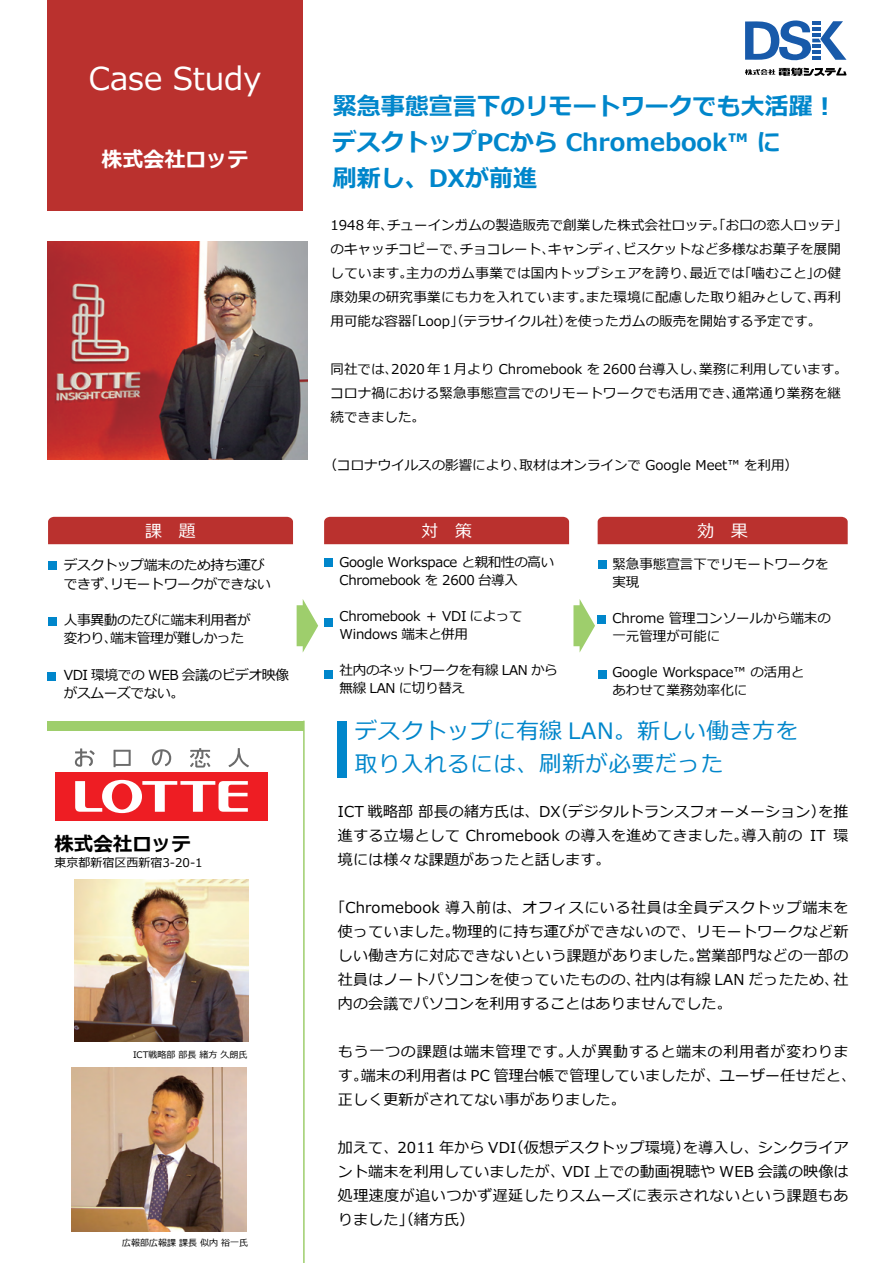
<style>
.page{position:relative;width:893px;height:1263px;background:#fff}
.page>*{position:absolute;margin:0;border:0;box-sizing:border-box;transform-origin:0 0}
.t1{font:31.5px "Meiryo";color:#fff}
.t2{font:700 24px/36px "Meiryo";color:#0086cb}
.t3{font:22.5px/33px "Meiryo";letter-spacing:.025em;color:#0086cb}
.t4{font:700 21px "Meiryo";color:#fff}
.t5{font:700 19.5px "Meiryo";color:#000}
.t6{font:16.8px "Meiryo";color:#fff}
.t7{font:15px/24px "Meiryo";letter-spacing:.01em;color:#000;text-align:justify}
.t8{font:13.8px/18.3px "Meiryo";letter-spacing:-.03em;color:#000}
.t9{font:13.5px/24px "Meiryo";color:#000}
.t10{font:13.5px/18px "Meiryo";letter-spacing:-.02em;color:#000}
.t11{font:12px "Meiryo";color:#000}
.t12{font:9px "Meiryo";color:#000}
</style>
<div class="page">
<div style="left:48px;top:561px;width:9px;height:9px;background:#0086cb"></div>
<div style="left:324px;top:558px;width:9px;height:9px;background:#0086cb"></div>
<div style="left:324px;top:618px;width:9px;height:9px;background:#0086cb"></div>
<div style="left:598px;top:615px;width:8px;height:9px;background:#0086cb"></div>
<div style="left:598px;top:560px;width:9px;height:9px;background:#0086cb"></div>
<div style="left:324px;top:517px;width:245px;height:27px;background:#ba312e"></div>
<div style="left:598px;top:517px;width:250px;height:27px;background:#ba312e"></div>
<div style="left:48px;top:517px;width:245px;height:27px;background:#ba312e"></div>
<svg style="left:297px;top:599px;width:21px;height:54px"></svg>
<svg style="left:573px;top:599px;width:22px;height:54px"></svg>
<div style="left:48px;top:617px;width:9px;height:8px;background:#0086cb"></div>
<div style="left:48px;top:672px;width:8px;height:8px;background:#0086cb"></div>
<div style="left:324px;top:670px;width:9px;height:9px;background:#0086cb"></div>
<div style="left:598px;top:670px;width:9px;height:9px;background:#0086cb"></div>
<div style="left:48px;top:0;width:255px;height:210px;background:#ba312e"></div>
<div style="left:338px;top:721px;width:9px;height:56px;background:#0086cb"></div>
<div style="left:48px;top:721px;width:256px;height:9px;background:#9ece6c"></div>
<hr style="left:303px;top:721px;width:2px;height:542px;background:#9ece6c">
<svg style="left:745px;top:20px;width:101px;height:41px"></svg>
<svg style="left:745px;top:68px;width:102px;height:8px"></svg>
<div style="left:55px;top:772px;width:213px;height:49px;background:#ee1d23"></div>
<svg style="left:75px;top:748px;width:20px;height:19px"></svg>
<svg style="left:114px;top:750px;width:17px;height:17px"></svg>
<svg style="left:152px;top:749px;width:19px;height:17px"></svg>
<svg style="left:190px;top:748px;width:20px;height:19px"></svg>
<svg style="left:228px;top:748px;width:21px;height:19px"></svg>
<svg style="left:75px;top:780px;width:173px;height:33px"></svg>
<img style="left:47px;top:242px;width:260px;height:217px">
<img style="left:75px;top:880px;width:173px;height:161px">
<img style="left:71px;top:1067px;width:176px;height:164px">
<h1 class="t1" style="left:89px;top:57px;width:174px">Case Study</h1>
<h3 class="t4" style="left:102px;top:145px;width:148px">株式会社ロッテ</h3>
<h2 class="t2" style="left:333px;top:89px;width:505px">緊急事態宣言下のリモートワークでも大活躍！デスクトップPCから Chromebook™ に<br>刷新し、DXが前進</h2>
<p class="t9" style="left:330px;top:214px;width:519px">1948 年、チューインガムの製造販売で創業した株式会社ロッテ。「お口の恋人ロッテ」のキャッチコピーで、チョコレート、キャンディ、ビスケットなど多様なお菓子を展開しています。主力のガム事業では国内トップシェアを誇り、最近では「噛むこと」の健康効果の研究事業にも力を入れています。また環境に配慮した取り組みとして、再利用可能な容器「Loop」（テラサイクル社）を使ったガムの販売を開始する予定です。</p>
<p class="t9" style="left:330px;top:358px;width:519px">同社では、2020 年 1 月より Chromebook を 2600 台導入し、業務に利用しています。コロナ禍における緊急事態宣言でのリモートワークでも活用でき、通常通り業務を継続できました。</p>
<p class="t9" style="left:324px;top:454px;width:476px">（コロナウイルスの影響により、取材はオンラインで Google Meet™ を利用）</p>
<p class="t6" style="left:145px;top:519px;width:52px">課　題</p>
<p class="t6" style="left:421px;top:519px;width:52px">対　策</p>
<p class="t6" style="left:697px;top:519px;width:52px">効　果</p>
<p class="t8" style="left:64px;top:557px;width:209px">デスクトップ端末のため持ち運びできず、リモートワークができない</p>
<p class="t8" style="left:64px;top:612px;width:189px">人事異動のたびに端末利用者が変わり、端末管理が難しかった</p>
<p class="t8" style="left:64px;top:666px;width:227px">VDI 環境での WEB 会議のビデオ映像がスムーズでない。</p>
<h3 class="t5" style="left:54px;top:830px;width:138px">株式会社ロッテ</h3>
<p class="t11" style="left:54px;top:855px;width:150px">東京都新宿区西新宿3-20-1</p>
<p class="t12" style="left:133px;top:1049px;width:116px">ICT戦略部 部長 緒方 久朗氏</p>
<p class="t12" style="left:122px;top:1236px;width:128px">広報部広報課 課長 似内 裕一氏</p>
<p class="t10" style="left:340px;top:554px;width:216px">Google Workspace と親和性の高い<br>Chromebook を 2600 台導入</p>
<p class="t10" style="left:340px;top:608px;width:185px">Chromebook ＋ VDI によって<br>Windows 端末と併用</p>
<p class="t10" style="left:340px;top:662px;width:220px">社内のネットワークを有線 LAN から無線 LAN に切り替え</p>
<p class="t9" style="left:612px;top:555px;width:217px;line-height:18px">緊急事態宣言下でリモートワークを実現</p>
<p class="t9" style="left:612px;top:609px;width:220px;line-height:18px">Chrome 管理コンソールから端末の一元管理が可能に</p>
<p class="t9" style="left:612px;top:663px;width:193px;line-height:18px">Google Workspace™ の活用とあわせて業務効率化に</p>
<h3 class="t3" style="left:355px;top:716px;width:445px">デスクトップに有線 LAN。新しい働き方を取り入れるには、刷新が必要だった</h3>
<p class="t7" style="left:338px;top:801px;width:512px">ICT 戦略部 部長の緒方氏は、DX（デジタルトランスフォーメーション）を推進する立場として Chromebook の導入を進めてきました。導入前の IT 環境には様々な課題があったと話します。</p>
<p class="t7" style="left:338px;top:897px;width:512px;text-indent:-8px">「Chromebook 導入前は、オフィスにいる社員は全員デスクトップ端末を使っていました。物理的に持ち運びができないので、リモートワークなど新しい働き方に対応できないという課題がありました。営業部門などの一部の社員はノートパソコンを使っていたものの、社内は有線 LAN だったため、社内の会議でパソコンを利用することはありませんでした。</p>
<p class="t7" style="left:338px;top:1041px;width:519px;text-align:left">もう一つの課題は端末管理です。人が異動すると端末の利用者が変わります。端末の利用者は PC 管理台帳で管理していましたが、ユーザー任せだと、正しく更新がされてない事がありました。</p>
<p class="t7" style="left:338px;top:1137px;width:512px">加えて、2011 年から VDI（仮想デスクトップ環境）を導入し、シンクライアント端末を利用していましたが、VDI 上での動画視聴や WEB 会議の映像は処理速度が追いつかず遅延したりスムーズに表示されないという課題もありました」（緒方氏）</p>
</div>
